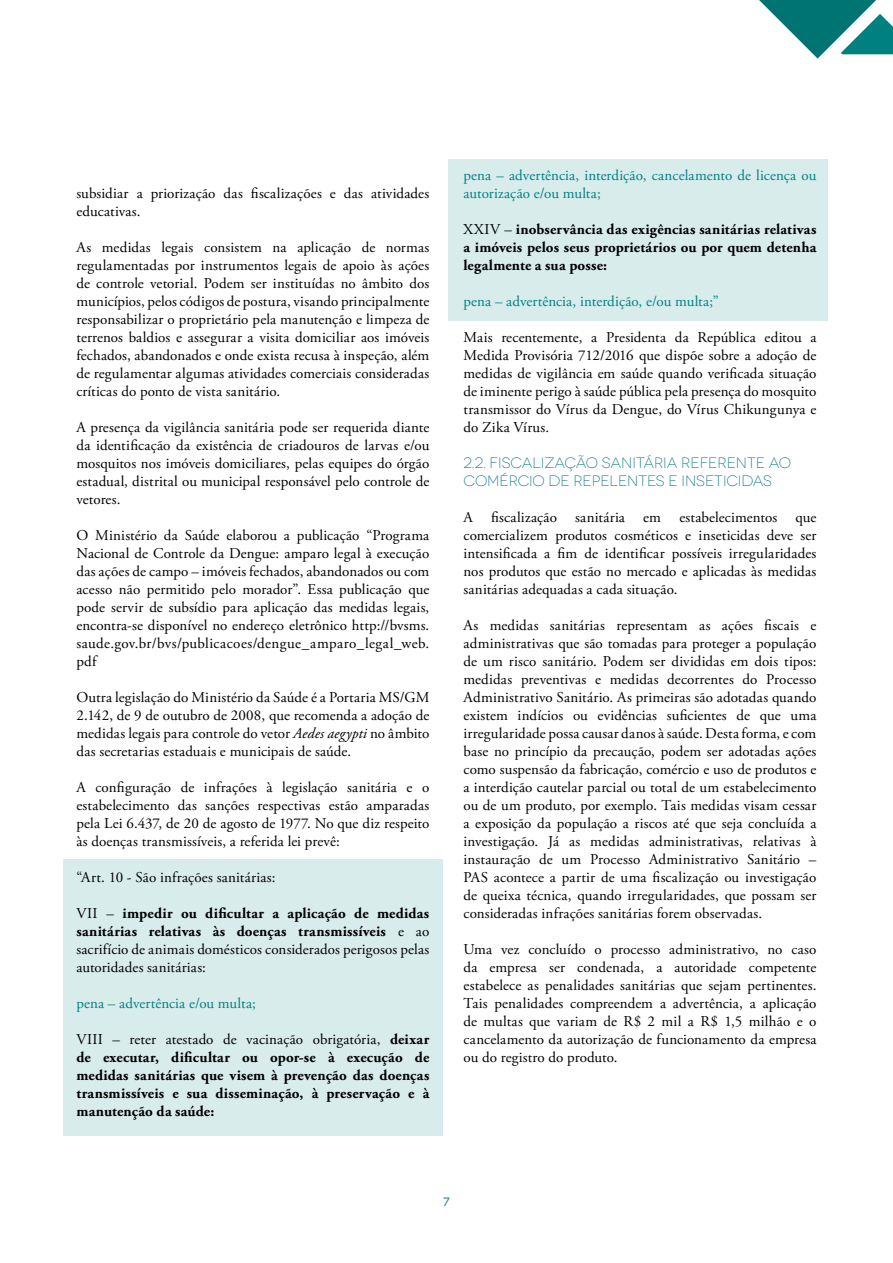
<style>
.page{position:relative;width:893px;height:1263px;background:#fff}
.page>*{position:absolute;margin:0;border:0;box-sizing:border-box;transform-origin:0 0}
.t1{font:15px/18px "Adobe Garamond Pro";letter-spacing:.01em;color:#000;text-align:justify}
.t2{font:700 15px/18px "Adobe Garamond Pro";letter-spacing:.01em;color:#000;text-align:justify}
.t3{font:15px/18px "Adobe Garamond Pro";color:#008080}
.t4{font:300 15px/18px "Novecentowide";color:#007381}
.t5{font:12px "Novecentowide";color:#008080}
.s1{font-style:italic}
.s2{font-weight:700}
.s3{font-weight:400}
</style>
<div class="page">
<svg style="left:759px;top:0;width:134px;height:59px"></svg>
<div style="left:449px;top:159px;width:379px;height:162px;background:#d9ecec"></div>
<div style="left:63px;top:859px;width:380px;height:276px;background:#d9ecec"></div>
<p class="t1" style="left:76px;top:185px;width:354px">subsidiar a priorização das fiscalizações e das atividades educativas.</p>
<p class="t1" style="left:76px;top:239px;width:354px">As medidas legais consistem na aplicação de normas regulamentadas por instrumentos legais de apoio às ações de controle vetorial. Podem ser instituídas no âmbito dos municípios, pelos códigos de postura, visando principalmente responsabilizar o proprietário pela manutenção e limpeza de terrenos baldios e assegurar a visita domiciliar aos imóveis fechados, abandonados e onde exista recusa à inspeção, além de regulamentar algumas atividades comerciais consideradas críticas do ponto de vista sanitário.</p>
<p class="t1" style="left:76px;top:419px;width:354px">A presença da vigilância sanitária pode ser requerida diante da identificação da existência de criadouros de larvas e/ou mosquitos nos imóveis domiciliares, pelas equipes do órgão estadual, distrital ou municipal responsável pelo controle de vetores.</p>
<p class="t1" style="left:76px;top:527px;width:354px">O Ministério da Saúde elaborou a publicação “Programa Nacional de Controle da Dengue: amparo legal à execução das ações de campo – imóveis fechados, abandonados ou com acesso não permitido pelo morador”. Essa publicação que pode servir de subsídio para aplicação das medidas legais, encontra-se disponível no endereço eletrônico http://bvsms. saude.gov.br/bvs/publicacoes/dengue_amparo_legal_web. pdf</p>
<p class="t1" style="left:76px;top:689px;width:354px">Outra legislação do Ministério da Saúde é a Portaria MS/GM 2.142, de 9 de outubro de 2008, que recomenda a adoção de medidas legais para controle do vetor <span class="s1">Aedes aegypti</span> no âmbito das secretarias estaduais e municipais de saúde.</p>
<p class="t1" style="left:76px;top:779px;width:354px">A configuração de infrações à legislação sanitária e o estabelecimento das sanções respectivas estão amparadas pela Lei 6.437, de 20 de agosto de 1977. No que diz respeito às doenças transmissíveis, a referida lei prevê:</p>
<p class="t1" style="left:76px;top:869px;width:200px">“Art. 10 - São infrações sanitárias:</p>
<p class="t1" style="left:76px;top:905px;width:354px">VII – <span class="s2">impedir ou dificultar a aplicação de medidas sanitárias relativas às doenças transmissíveis</span> e ao sacrifício de animais domésticos considerados perigosos pelas autoridades sanitárias:</p>
<p class="t3" style="left:76px;top:995px;width:181px">pena – advertência e/ou multa;</p>
<p class="t2" style="left:76px;top:1031px;width:354px"><span class="s3">VIII – reter atestado de vacinação obrigatória,</span> deixar de executar, dificultar ou opor-se à execução de medidas sanitárias que visem à prevenção das doenças transmissíveis e sua disseminação, à preservação e à manutenção da saúde:</p>
<p class="t3" style="left:463px;top:167px;width:354px">pena – advertência, interdição, cancelamento de licença ou autorização e/ou multa;</p>
<p class="t2" style="left:463px;top:221px;width:354px"><span class="s3">XXIV –</span> inobservância das exigências sanitárias relativas a imóveis pelos seus proprietários ou por quem detenha legalmente a sua posse:</p>
<p class="t3" style="left:463px;top:293px;width:257px">pena – advertência, interdição, e/ou multa;”</p>
<p class="t1" style="left:463px;top:329px;width:354px">Mais recentemente, a Presidenta da República editou a Medida Provisória 712/2016 que dispõe sobre a adoção de medidas de vigilância em saúde quando verificada situação de iminente perigo à saúde pública pela presença do mosquito transmissor do Vírus da Dengue, do Vírus Chikungunya e do Zika Vírus.</p>
<p class="t4" style="left:463px;top:454px;width:329px">2.2. FISCALIZAÇÃO SANITÁRIA REFERENTE AO<br>COMÉRCIO DE REPELENTES E INSETICIDAS</p>
<p class="t1" style="left:463px;top:509px;width:354px">A fiscalização sanitária em estabelecimentos que comercializem produtos cosméticos e inseticidas deve ser intensificada a fim de identificar possíveis irregularidades nos produtos que estão no mercado e aplicadas às medidas sanitárias adequadas a cada situação.</p>
<p class="t1" style="left:463px;top:617px;width:354px">As medidas sanitárias representam as ações fiscais e administrativas que são tomadas para proteger a população de um risco sanitário. Podem ser divididas em dois tipos: medidas preventivas e medidas decorrentes do Processo Administrativo Sanitário. As primeiras são adotadas quando existem indícios ou evidências suficientes de que uma irregularidade possa causar danos à saúde. Desta forma, e com base no princípio da precaução, podem ser adotadas ações como suspensão da fabricação, comércio e uso de produtos e a interdição cautelar parcial ou total de um estabelecimento ou de um produto, por exemplo. Tais medidas visam cessar a exposição da população a riscos até que seja concluída a investigação. Já as medidas administrativas, relativas à instauração de um Processo Administrativo Sanitário – PAS acontece a partir de uma fiscalização ou investigação de queixa técnica, quando irregularidades, que possam ser consideradas infrações sanitárias forem observadas.</p>
<p class="t1" style="left:463px;top:941px;width:354px">Uma vez concluído o processo administrativo, no caso da empresa ser condenada, a autoridade competente estabelece as penalidades sanitárias que sejam pertinentes.<br>Tais penalidades compreendem a advertência, a aplicação de multas que variam de R$ 2 mil a R$ 1,5 milhão e o cancelamento da autorização de funcionamento da empresa ou do registro do produto.</p>
<p class="t5" style="left:443px;top:1195px;width:8px">7</p>
</div>
